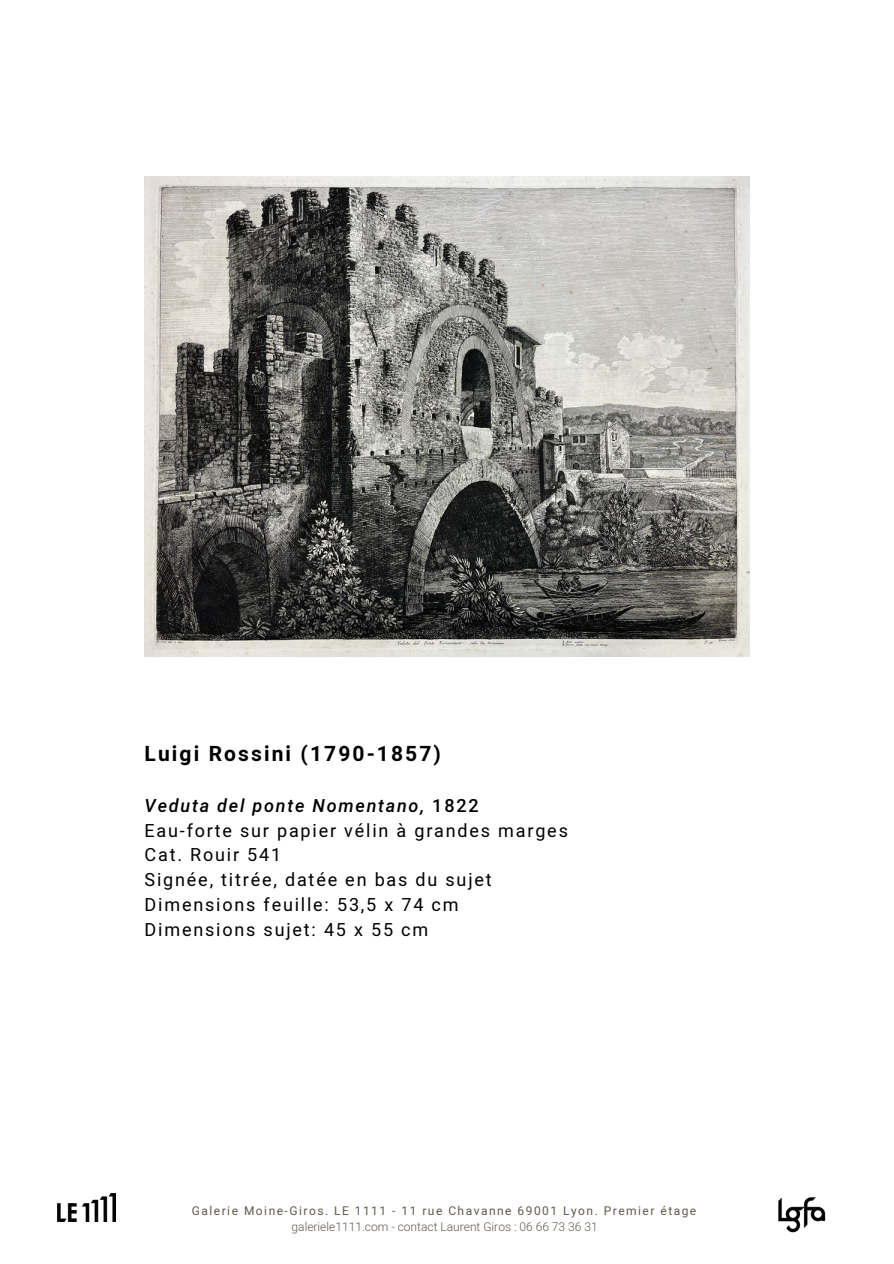
<style>
.page{position:relative;width:894px;height:1264px;background:#fff}
.page>*{position:absolute;margin:0;border:0;box-sizing:border-box;transform-origin:0 0}
.t1{font:700 21px "Mardoto";letter-spacing:.1em;color:#000}
.t2{font:18px/24.8px "Mardoto";letter-spacing:.1em;color:#000}
.t3{font:12px "Mardoto";letter-spacing:.125em;color:#60594e}
.t4{font:300 12px "Mardoto";color:#60594e}
.s1{font-weight:500;font-style:italic}
.s2{font-weight:500}
</style>
<div class="page">
<img style="left:144px;top:176px;width:605px;height:480px">
<img style="left:57px;top:1193px;width:59px;height:28px">
<img style="left:778px;top:1197px;width:48px;height:36px">
<p class="t1" style="left:144px;top:741px;width:298px">Luigi Rossini (1790-1857)</p>
<p class="t2" style="left:144px;top:793px;width:424px"><span class="s1">Veduta del ponte Nomentano,</span> <span class="s2">1822<br></span>Eau-forte sur papier vélin à grandes marges<br>Cat. Rouir 541<br>Signée, titrée, datée en bas du sujet<br>Dimensions feuille: 53,5 x 74 cm<br>Dimensions sujet: 45 x 55 cm</p>
<p class="t3" style="left:192px;top:1203px;width:506px">Galerie Moine-Giros. LE 1111 - 11 rue Chavanne 69001 Lyon. Premier étage</p>
<p class="t4" style="left:291px;top:1219px;width:307px">galeriele1111.com - contact Laurent Giros : 06 66 73 36 31</p>
</div>
